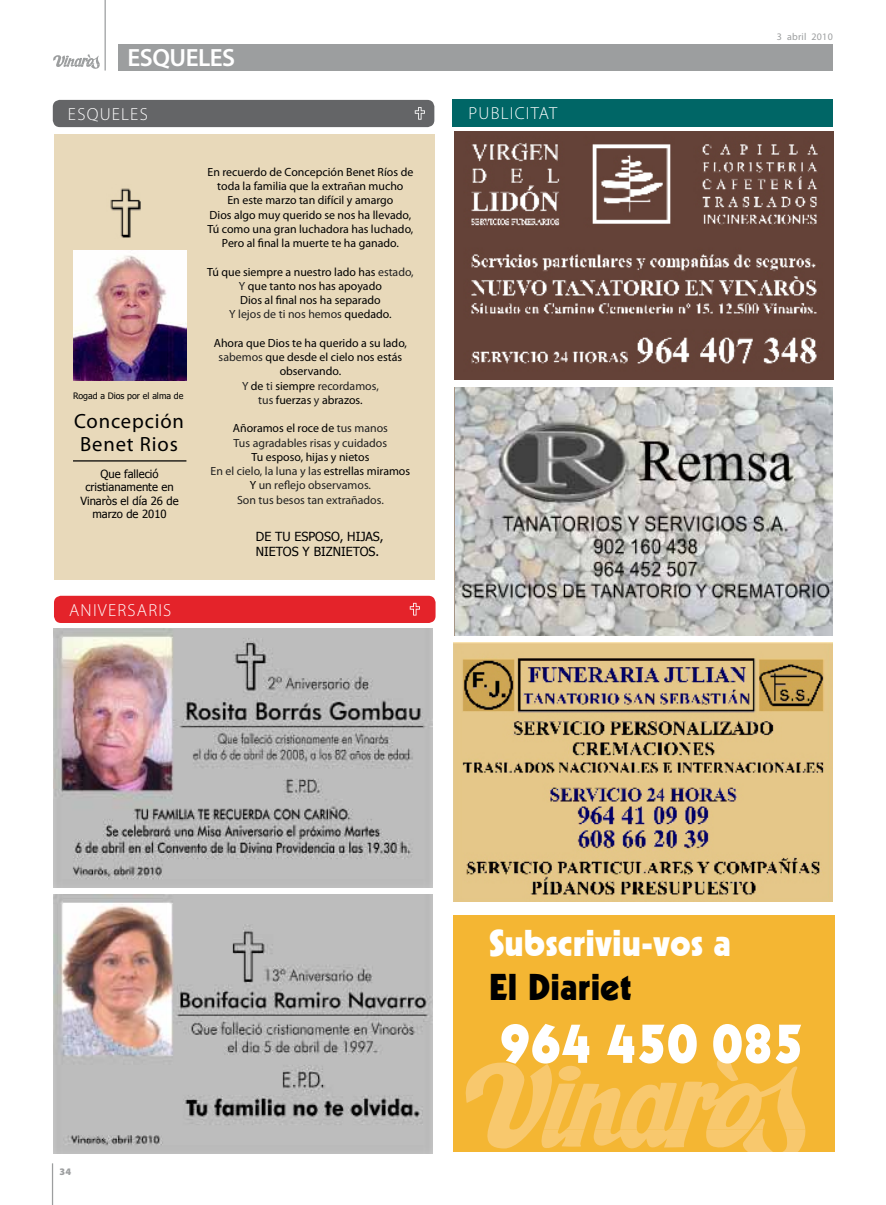
<style>
.page{position:relative;width:886px;height:1205px;background:#fff}
.page>*{position:absolute;margin:0;border:0;box-sizing:border-box;transform-origin:0 0}
.t1{font:56.62px "Geometric 231 BT Heavy C";letter-spacing:-.03em;color:#fff}
.t2{font:36.38px "Geometric 231 BT Heavy C";color:#fff}
.t3{font:36.38px "Geometric 231 BT Heavy C";color:#000}
.t4{font:600 25px "Myriad Pro";letter-spacing:-.02em;color:#fff}
.t5{font:20.62px/23.4px "Myriad Pro";letter-spacing:.04em;color:#000}
.t6{font:300 17.5px "Myriad Pro";letter-spacing:.07em;color:#fff}
.t7{font:12.5px/15px "Tahoma";color:#000}
.t8{font:11.88px/14.2px "Myriad Pro";color:#000;text-align:center}
.t9{font:11.88px/14.2px "Myriad Pro";color:#212121}
.t10{font:11.25px/13.5px "Tahoma";color:#000;text-align:center}
.t11{font:10px "Myriad Pro";letter-spacing:.025em;color:#9c9e9f}
.t12{font:900 10px "Myriad Pro";color:#9c9e9f}
.t13{font:8.88px "Tahoma";color:#000}
.s1{color:#212121}
.s2{color:#000}
</style>
<div class="page">
<hr style="left:52px;top:1163px;width:1px;height:42px;background:#9c9e9f">
<div style="left:454px;top:915px;width:381px;height:237px;background:#f4b633"></div>
<svg style="left:465px;top:1056px;width:341px;height:96px"></svg>
<img style="left:455px;top:387px;width:378px;height:249px">
<hr style="left:105px;top:0;width:1px;height:71px;background:#9c9e9f">
<svg style="left:53px;top:54px;width:47px;height:15px"></svg>
<div style="left:118px;top:44px;width:714px;height:27px;background:#9c9e9f"></div>
<img style="left:454px;top:131px;width:379px;height:248px">
<img style="left:454px;top:642px;width:378px;height:259px">
<div style="left:452px;top:99px;width:381px;height:28px;background:#066"></div>
<div style="left:53px;top:100px;width:381px;height:27px;background:#646567;border-radius:7px"></div>
<svg style="left:415px;top:107px;width:10px;height:13px"></svg>
<div style="left:54px;top:134px;width:380px;height:446px;background:#e8d9ba"></div>
<img style="left:73px;top:250px;width:113px;height:131px">
<img style="left:110px;top:188px;width:31px;height:50px">
<img style="left:54px;top:894px;width:379px;height:259px">
<img style="left:54px;top:628px;width:379px;height:259px">
<div style="left:54px;top:596px;width:381px;height:27px;background:#e4232a;border-radius:7px"></div>
<svg style="left:410px;top:603px;width:10px;height:12px"></svg>
<hr style="left:73px;top:460px;width:113px;height:1px;background:#000">
<h3 class="t4" style="left:128px;top:42px;width:109px">ESQUELES</h3>
<h3 class="t6" style="left:68px;top:103px;width:81px">ESQUELES</h3>
<h3 class="t6" style="left:468px;top:103px;width:90px">PUBLICITAT</h3>
<p class="t13" style="left:73px;top:390px;width:112px">Rogad a Dios por el alma de</p>
<h3 class="t5" style="left:74px;top:409px;width:111px">Concepción<br>Benet Rios</h3>
<p class="t10" style="left:80px;top:466px;width:100px">Que falleció cristianamente en<br>Vinaròs el día 26 de marzo de 2010</p>
<h3 class="t6" style="left:69px;top:599px;width:104px">ANIVERSARIS</h3>
<p class="t8" style="left:207px;top:164px;width:207px">En recuerdo de Concepción Benet Ríos de toda la familia que la extrañan mucho<br>En este marzo tan difícil y amargo<br>Dios algo muy querido se nos ha llevado, Tú como una gran luchadora has luchado, Pero al final la muerte te ha ganado.</p>
<p class="t8" style="left:207px;top:264px;width:208px">Tú que siempre a nuestro lado has <span class="s1">estado,<br>Y</span> que tanto nos has apoyado<br>Dios al final nos ha separado<br><span class="s1">Y lejos de ti nos hemos</span> quedado.</p>
<p class="t8" style="left:214px;top:335px;width:195px">Ahora que Dios te ha querido a su lado, <span class="s1">sabemos</span> que desde el cielo nos estás observando.<br><span class="s1">Y</span> de <span class="s1">ti</span> siempre <span class="s1">recordamos,<br>tus</span> fuerzas <span class="s1">y</span> abrazos.</p>
<p class="t9" style="left:233px;top:421px;width:157px"><span class="s2">Añoramos el roce de</span> tus manos<br>Tus agradables risas y cuidados</p>
<p class="t9" style="left:211px;top:449px;width:201px;text-align:center"><span class="s2">Tu esposo, hijas y nietos<br></span>En el cielo, la luna y las <span class="s2">estrellas miramos<br>Y</span> un reflejo observamos.<br>Son tus besos tan extrañados.</p>
<p class="t7" style="left:256px;top:528px;width:129px">DE TU ESPOSO, HIJAS,<br>NIETOS Y BIZNIETOS.</p>
<p class="t11" style="left:777px;top:31px;width:57px">3 abril 2010</p>
<p class="t12" style="left:59px;top:1165px;width:13px">34</p>
<h2 class="t2" style="left:489px;top:921px;width:244px">Subscriviu-vos a</h2>
<h2 class="t3" style="left:489px;top:965px;width:144px">El Diariet</h2>
<h1 class="t1" style="left:499px;top:1008px;width:307px">964 450 085</h1>
</div>
